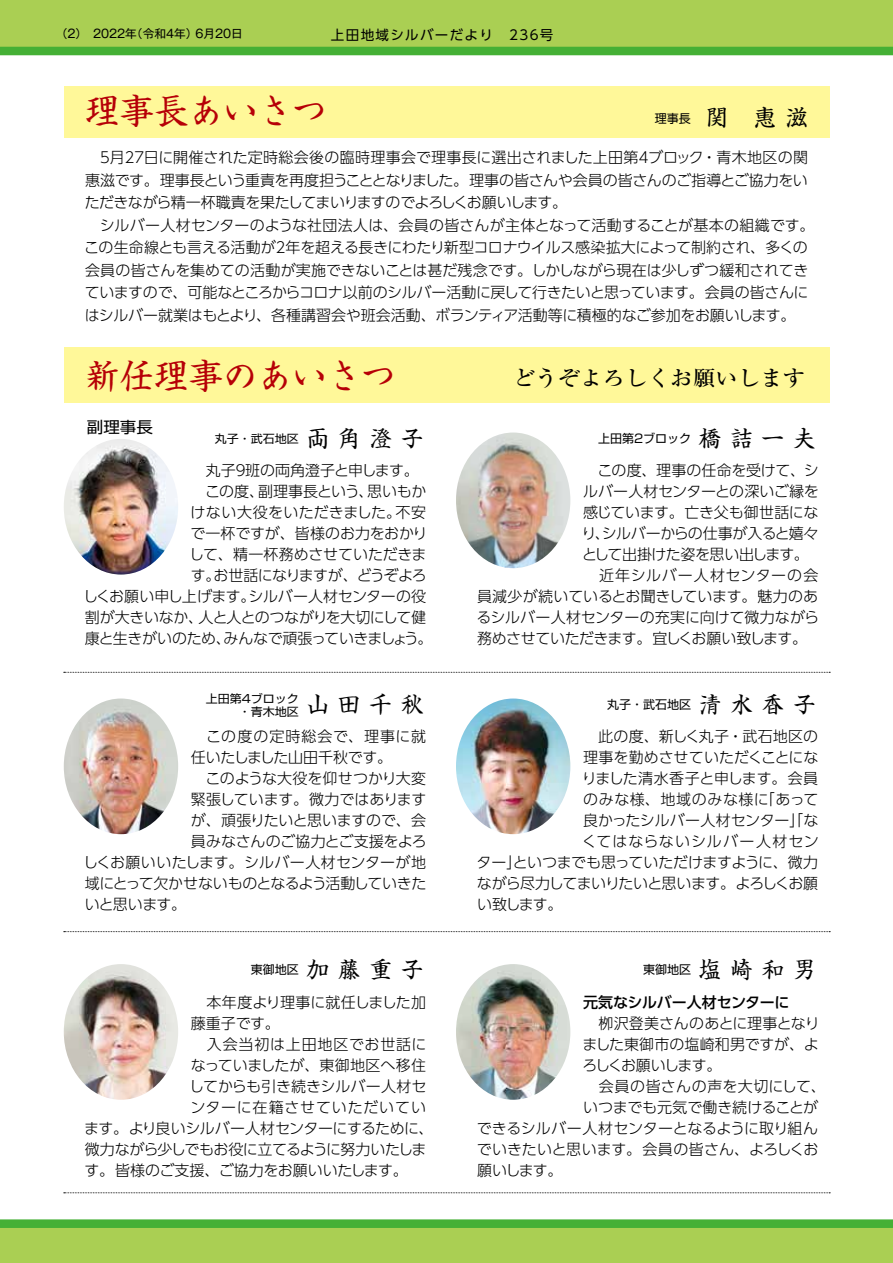
<style>
.page{position:relative;width:893px;height:1263px;background:#fff}
.page>*{position:absolute;margin:0;border:0;box-sizing:border-box;transform-origin:0 0}
.t1{font:34.5px "Shinsei Kai Pro CBSK1";color:#b60007}
.t2{font:22.5px "Shinsei Kai Pro CBSK1";letter-spacing:.4em;color:#000}
.t3{font:500 21.3px "Ryumin Pr 5";color:#000;scale:1.05 1}
.t4{font:15.6px "Shin Go Pro";color:#000;scale:1.05 1}
.t5{font:300 15px/21px "UD Shin Go Pro";letter-spacing:-.015em;color:#000;text-align:justify}
.t6{font:300 15px "UD Shin Go Pro";letter-spacing:.01em;color:#000}
.t7{font:300 15px/21px "UD Shin Go Pro";letter-spacing:-.045em;color:#000}
.t8{font:300 15px "UD Shin Go Pro";letter-spacing:.015em;color:#000}
.t9{font:300 15px "UD Shin Go Pro";letter-spacing:-.035em;color:#000}
.t10{font:300 15px/21px "UD Shin Go Pro";letter-spacing:-.055em;color:#000}
.t11{font:300 15px "UD Shin Go Pro";letter-spacing:.06em;color:#000}
.t12{font:300 15px "UD Shin Go Pro";letter-spacing:.055em;color:#000}
.t13{font:300 15px "UD Shin Go Pro";letter-spacing:.02em;color:#000}
.t14{font:300 15px "UD Shin Go Pro";letter-spacing:-.04em;color:#000}
.t15{font:300 15px "UD Shin Go Pro";letter-spacing:-.05em;color:#000}
.t16{font:300 15px "UD Shin Go Pro";letter-spacing:.07em;color:#000}
.t17{font:500 15px "UD Shin Go Pro";letter-spacing:-.015em;color:#000}
.t18{font:300 15px "UD Shin Go Pro";letter-spacing:.035em;color:#000}
.t19{font:300 15px "UD Shin Go Pro";letter-spacing:-.11em;color:#000}
.t20{font:13.5px "UD Shin Go Pro";letter-spacing:.1em;color:#000}
.t21{font:12px "Shin Go Pro";color:#000}
.t22{font:11.7px "Gothic MB101 Pr 5";color:#000}
.t23{font:11.4px "Shin Go Pro";color:#000;scale:1.05 1}
</style>
<div class="page">
<div style="left:0;top:0;width:893px;height:51px;background:#aacf53"></div>
<div style="left:0;top:47px;width:893px;height:8px;background:#45b035"></div>
<div style="left:0;top:1220px;width:893px;height:43px;background:#aacf53"></div>
<div style="left:0;top:1219px;width:893px;height:9px;background:#45b035"></div>
<div style="left:64px;top:347px;width:765px;height:55px;background:#fff899"></div>
<div style="left:64px;top:86px;width:765px;height:51px;background:#fff899"></div>
<svg style="left:64px;top:672px;width:766px;height:1px"></svg>
<svg style="left:64px;top:931px;width:766px;height:1px"></svg>
<svg style="left:64px;top:1192px;width:766px;height:1px"></svg>
<img style="left:64px;top:964px;width:114px;height:136px">
<img style="left:456px;top:432px;width:114px;height:136px">
<img style="left:456px;top:964px;width:114px;height:136px">
<img style="left:64px;top:439px;width:114px;height:135px">
<img style="left:456px;top:698px;width:114px;height:136px">
<img style="left:64px;top:698px;width:114px;height:136px">
<p class="t22" style="left:56px;top:24px;width:143px">（2）　2022 （年令和4年）</p>
<p class="t22" style="left:196px;top:24px;width:49px">6月20日</p>
<p class="t20" style="left:331px;top:24px;width:224px">上田地域シルバーだより　236号</p>
<h1 class="t1" style="left:85px;top:84px;width:243px">理事長あいさつ</h1>
<p class="t21" style="left:655px;top:108px;width:37px">理事長</p>
<h2 class="t2" style="left:706px;top:100px;width:24px">関</h2>
<h2 class="t2" style="left:754px;top:100px;width:55px">惠滋</h2>
<p class="t13" style="left:648px;top:145px;width:161px">ブロック・青木地区の関</p>
<p class="t8" style="left:144px;top:145px;width:496px">日に開催された定時総会後の臨時理事会で理事長に選出されました上田第</p>
<p class="t5" style="left:110px;top:146px;width:16px">月</p>
<p class="t5" style="left:122px;top:146px;width:26px">２７</p>
<p class="t5" style="left:98px;top:146px;width:16px">５</p>
<p class="t5" style="left:85px;top:169px;width:724px">惠滋です。理事長という重責を再度担うこととなりました。理事の皆さんや会員の皆さんのご指導とご協力をい</p>
<p class="t7" style="left:85px;top:191px;width:484px">ただきながら精一杯職責を果たしてまいりますのでよろしくお願いします。</p>
<p class="t6" style="left:85px;top:213px;width:731px">　シルバー人材センターのような社団法人は、会員の皆さんが主体となって活動することが基本の組織です。</p>
<p class="t5" style="left:286px;top:236px;width:524px">年を超える長きにわたり新型コロナウイルス感染拡大によって制約され、多くの</p>
<p class="t5" style="left:636px;top:146px;width:16px">４</p>
<p class="t5" style="left:84px;top:236px;width:726px;line-height:22.5px;text-align:left">この生命線とも言える活動が<br>会員の皆さんを集めての活動が実施できないことは甚だ残念です。しかしながら現在は少しずつ緩和されてきていますので、可能なところからコロナ以前のシルバー活動に戻して行きたいと思っています。会員の皆さんにはシルバー就業はもとより、各種講習会や班会活動、ボランティア活動等に積極的なご参加をお願いします。</p>
<p class="t5" style="left:273px;top:236px;width:16px">２</p>
<h1 class="t1" style="left:85px;top:349px;width:312px">新任理事のあいさつ</h1>
<p class="t4" style="left:87px;top:414px;width:64px">副理事長</p>
<p class="t23" style="left:215px;top:429px;width:81px">丸子・武石地区</p>
<h2 class="t2" style="left:306px;top:420px;width:119px">両角澄子</h2>
<p class="t5" style="left:245px;top:459px;width:175px">班の両角澄子と申します。</p>
<p class="t5" style="left:191px;top:459px;width:46px">　丸子</p>
<p class="t5" style="left:233px;top:459px;width:16px">９</p>
<p class="t5" style="left:191px;top:480px;width:75px">　この度、</p>
<p class="t5" style="left:258px;top:480px;width:117px">副理事長という、</p>
<p class="t5" style="left:367px;top:480px;width:61px">思いもか</p>
<p class="t8" style="left:191px;top:500px;width:212px">けない大役をいただきました。</p>
<p class="t5" style="left:191px;top:522px;width:238px">で一杯ですが、皆様のお力をおかり</p>
<p class="t5" style="left:189px;top:543px;width:239px">して、精一杯務めさせていただきま</p>
<p class="t15" style="left:214px;top:563px;width:215px">お世話になりますが、どうぞよろ</p>
<p class="t5" style="left:395px;top:501px;width:32px">不安</p>
<p class="t5" style="left:191px;top:564px;width:31px">す。</p>
<p class="t7" style="left:199px;top:585px;width:229px;text-indent:-115px">しくお願い申し上げます。<br>人と人とのつながりを大切にして健</p>
<p class="t5" style="left:248px;top:585px;width:179px">シルバー人材センターの役</p>
<p class="t5" style="left:85px;top:606px;width:120px">割が大きいなか、</p>
<p class="t5" style="left:85px;top:627px;width:148px">康と生きがいのため、</p>
<p class="t5" style="left:223px;top:627px;width:211px">みんなで頑張っていきましょう。</p>
<p class="t23" style="left:206px;top:689px;width:90px">上田第4ブロック</p>
<h2 class="t2" style="left:306px;top:686px;width:119px">山田千秋</h2>
<p class="t23" style="left:239px;top:702px;width:59px">・青木地区</p>
<p class="t16" style="left:191px;top:724px;width:237px">　この度の定時総会で、理事に就</p>
<p class="t5" style="left:191px;top:746px;width:203px">任いたしました山田千秋です。</p>
<p class="t5" style="left:191px;top:767px;width:237px">　このような大役を仰せつかり大変</p>
<p class="t5" style="left:191px;top:788px;width:237px">緊張しています。微力ではあります</p>
<p class="t5" style="left:191px;top:809px;width:237px">が、頑張りたいと思いますので、会</p>
<p class="t5" style="left:191px;top:830px;width:237px">員みなさんのご協力とご支援をよろ</p>
<p class="t6" style="left:83px;top:850px;width:344px">しくお願いいたします。シルバー人材センターが地</p>
<p class="t14" style="left:85px;top:871px;width:343px">域にとって欠かせないものとなるよう活動していきた</p>
<p class="t5" style="left:85px;top:893px;width:103px">いと思います。</p>
<p class="t21" style="left:251px;top:960px;width:49px">東御地区</p>
<h2 class="t2" style="left:306px;top:952px;width:119px">加藤重子</h2>
<p class="t5" style="left:191px;top:991px;width:237px">　本年度より理事に就任しました加</p>
<p class="t5" style="left:191px;top:1012px;width:90px">藤重子です。</p>
<p class="t11" style="left:191px;top:1032px;width:237px">　入会当初は上田地区でお世話に</p>
<p class="t5" style="left:191px;top:1054px;width:237px">なっていましたが、東御地区へ移住</p>
<p class="t5" style="left:189px;top:1075px;width:239px">してからも引き続きシルバー人材セ</p>
<p class="t12" style="left:190px;top:1095px;width:237px">ンターに在籍させていただいてい</p>
<p class="t5" style="left:84px;top:1117px;width:351px">ます。より良いシルバー人材センターにするために、</p>
<p class="t9" style="left:85px;top:1137px;width:343px">微力ながら少しでもお役に立てるように努力いたしま</p>
<p class="t5" style="left:85px;top:1159px;width:325px">す。皆様のご支援、ご協力をお願いいたします。</p>
<h3 class="t3" style="left:513px;top:361px;width:280px">どうぞよろしくお願いします</h3>
<p class="t21" style="left:598px;top:428px;width:95px">上田第2ブロック</p>
<h2 class="t2" style="left:699px;top:420px;width:119px">橋詰一夫</h2>
<p class="t5" style="left:582px;top:459px;width:239px">　この度、理事の任命を受けて、シルバー人材センターとの深いご縁を感じています。亡き父も御世話になりシルバーからの仕事が入ると嬉々</p>
<p class="t5" style="left:595px;top:522px;width:16px">、</p>
<p class="t9" style="left:582px;top:542px;width:228px">として出掛けた姿を思い出します。</p>
<p class="t12" style="left:583px;top:563px;width:237px">　近年シルバー人材センターの会</p>
<p class="t5" style="left:477px;top:585px;width:343px">員減少が続いているとお聞きしています。魅力のあ</p>
<p class="t5" style="left:476px;top:606px;width:344px">るシルバー人材センターの充実に向けて微力ながら</p>
<p class="t7" style="left:477px;top:627px;width:331px">務めさせていただきます。宜しくお願い致します。</p>
<p class="t21" style="left:607px;top:694px;width:85px">丸子・武石地区</p>
<h2 class="t2" style="left:699px;top:686px;width:119px">清水香子</h2>
<p class="t5" style="left:582px;top:725px;width:238px;text-align:right">　此の度、新しく丸子・武石地区の理事を勤めさせていただくことになりました清水香子と申します。会員「あって</p>
<p class="t18" style="left:583px;top:787px;width:187px">のみな様、地域のみな様に</p>
<p class="t5" style="left:583px;top:809px;width:237px">良かったシルバー人材センター」「な</p>
<p class="t11" style="left:582px;top:829px;width:238px">くてはならないシルバー人材セン</p>
<p class="t5" style="left:477px;top:851px;width:343px">ターといつまでも思っていただけますように、微力</p>
<p class="t10" style="left:477px;top:851px;width:343px;text-indent:30px">」<br>ながら尽力してまいりたいと思います。よろしくお願い致します。</p>
<p class="t21" style="left:643px;top:960px;width:49px">東御地区</p>
<h2 class="t2" style="left:699px;top:952px;width:119px">塩崎和男</h2>
<p class="t17" style="left:583px;top:990px;width:208px">元気なシルバー人材センターに</p>
<p class="t5" style="left:583px;top:1012px;width:238px">　栁沢登美さんのあとに理事となり</p>
<p class="t6" style="left:583px;top:1032px;width:238px">ました東御市の塩崎和男ですが、よ</p>
<p class="t19" style="left:583px;top:1053px;width:140px">ろしくお願いします。</p>
<p class="t13" style="left:583px;top:1074px;width:244px">　会員の皆さんの声を大切にして、</p>
<p class="t5" style="left:583px;top:1096px;width:237px">いつまでも元気で働き続けることが</p>
<p class="t5" style="left:477px;top:1117px;width:343px">できるシルバー人材センターとなるように取り組ん</p>
<p class="t5" style="left:477px;top:1138px;width:343px">でいきたいと思います。会員の皆さん、よろしくお</p>
<p class="t5" style="left:477px;top:1159px;width:87px">願いします。</p>
</div>
